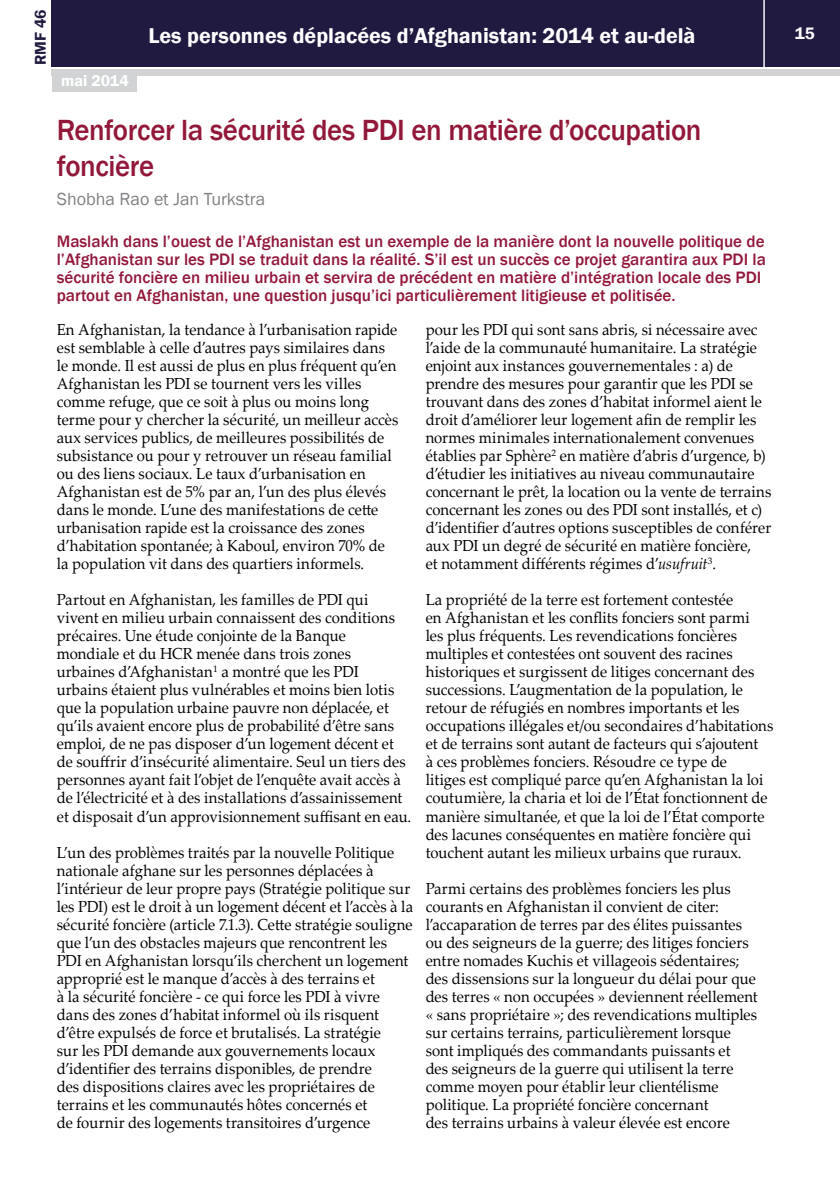
<style>
.page{position:relative;width:840px;height:1191px;background:#fff}
.page>*{position:absolute;margin:0;border:0;box-sizing:border-box;transform-origin:0 0}
.t1{font:500 30px/36px "Franklin Gothic";letter-spacing:-.015em;color:#92183a;scale:.96 1}
.t2{font:600 22px "Franklin Gothic";color:#fff}
.t3{font:18px "Franklin Gothic";color:#808285}
.t4{font:500 17px/18px "Franklin Gothic";color:#92183a}
.t5{font:600 17px "Franklin Gothic";color:#fff}
.t6{font:16px/18px "Palatino Linotype";letter-spacing:.005em;color:#000;scale:.93 1}
.t7{font:600 16px "Franklin Gothic";color:#fff}
.t8{font:600 16px "Franklin Gothic";color:#211a40}
.s1{font-style:italic}
</style>
<div class="page">
<div style="left:52px;top:0;width:787px;height:66px;background:#211a40"></div>
<div style="left:52px;top:69px;width:787px;height:6px;background:#d1d3d4"></div>
<hr style="left:763px;top:0;width:1px;height:68px;background:#fff">
<div style="left:52px;top:74px;width:84px;height:18px;background:#d1d3d4"></div>
<p class="t8" style="left:31px;top:65px;width:57px;rotate:-90deg">RMF 46</p>
<h2 class="t2" style="left:148px;top:22px;width:548px">Les personnes déplacées d’Afghanistan: 2014 et au-delà</h2>
<p class="t5" style="left:794px;top:23px;width:22px">15</p>
<p class="t7" style="left:61px;top:71px;width:69px">mai 2014</p>
<h1 class="t1" style="left:57px;top:112px;width:672px">Renforcer la sécurité des PDI en matière d’occupation foncière</h1>
<p class="t3" style="left:57px;top:188px;width:210px">Shobha Rao et Jan Turkstra</p>
<p class="t4" style="left:57px;top:233px;width:710px">Maslakh dans l’ouest de l’Afghanistan est un exemple de la manière dont la nouvelle politique de l’Afghanistan sur les PDI se traduit dans la réalité. S’il est un succès ce projet garantira aux PDI la sécurité foncière en milieu urbain et servira de précédent en matière d’intégration locale des PDI partout en Afghanistan, une question jusqu’ici particulièrement litigieuse et politisée.</p>
<p class="t6" style="left:57px;top:320px;width:369px">En Afghanistan, la tendance à l’urbanisation rapide est semblable à celle d’autres pays similaires dans le monde. Il est aussi de plus en plus fréquent qu’en Afghanistan les PDI se tournent vers les villes comme refuge, que ce soit à plus ou moins long terme pour y chercher la sécurité, un meilleur accès aux services publics, de meilleures possibilités de subsistance ou pour y retrouver un réseau familial ou des liens sociaux. Le taux d’urbanisation en Afghanistan est de 5% par an, l’un des plus élevés dans le monde. L’une des manifestations de cette urbanisation rapide est la croissance des zones d’habitation spontanée; à Kaboul, environ 70% de la population vit dans des quartiers informels.</p>
<p class="t6" style="left:57px;top:590px;width:382px">Partout en Afghanistan, les familles de PDI qui vivent en milieu urbain connaissent des conditions précaires. Une étude conjointe de la Banque mondiale et du HCR menée dans trois zones urbaines d’Afghanistan<sup>1</sup> a montré que les PDI urbains étaient plus vulnérables et moins bien lotis que la population urbaine pauvre non déplacée, et qu’ils avaient encore plus de probabilité d’être sans emploi, de ne pas disposer d’un logement décent et de souffrir d’insécurité alimentaire. Seul un tiers des personnes ayant fait l’objet de l’enquête avait accès à de l’électricité et à des installations d’assainissement et disposait d’un approvisionnement suffisant en eau.</p>
<p class="t6" style="left:57px;top:842px;width:384px">L’un des problèmes traités par la nouvelle Politique nationale afghane sur les personnes déplacées à l’intérieur de leur propre pays (Stratégie politique sur les PDI) est le droit à un logement décent et l’accès à la sécurité foncière (article 7.1.3). Cette stratégie souligne que l’un des obstacles majeurs que rencontrent les PDI en Afghanistan lorsqu’ils cherchent un logement approprié est le manque d’accès à des terrains et<br>à la sécurité foncière - ce qui force les PDI à vivre dans des zones d’habitat informel où ils risquent d’être expulsés de force et brutalisés. La stratégie<br>sur les PDI demande aux gouvernements locaux d’identifier des terrains disponibles, de prendre<br>des dispositions claires avec les propriétaires de terrains et les communautés hôtes concernés et<br>de fournir des logements transitoires d’urgence</p>
<p class="t6" style="left:425px;top:320px;width:373px">pour les PDI qui sont sans abris, si nécessaire avec l’aide de la communauté humanitaire. La stratégie enjoint aux instances gouvernementales : a) de prendre des mesures pour garantir que les PDI se trouvant dans des zones d’habitat informel aient le droit d’améliorer leur logement afin de remplir les normes minimales internationalement convenues établies par Sphère<sup>2</sup> en matière d’abris d’urgence, b) d’étudier les initiatives au niveau communautaire concernant le prêt, la location ou la vente de terrains concernant les zones ou des PDI sont installés, et c) d’identifier d’autres options susceptibles de conférer aux PDI un degré de sécurité en matière foncière,<br>et notamment différents régimes d’<span class="s1">usufruit</span><sup>3</sup>.</p>
<p class="t6" style="left:425px;top:590px;width:375px">La propriété de la terre est fortement contestée<br>en Afghanistan et les conflits fonciers sont parmi<br>les plus fréquents. Les revendications foncières multiples et contestées ont souvent des racines historiques et surgissent de litiges concernant des successions. L’augmentation de la population, le retour de réfugiés en nombres importants et les occupations illégales et/ou secondaires d’habitations et de terrains sont autant de facteurs qui s’ajoutent<br>à ces problèmes fonciers. Résoudre ce type de<br>litiges est compliqué parce qu’en Afghanistan la loi coutumière, la charia et loi de l’État fonctionnent de manière simultanée, et que la loi de l’État comporte des lacunes conséquentes en matière foncière qui touchent autant les milieux urbains que ruraux.</p>
<p class="t6" style="left:425px;top:878px;width:358px">Parmi certains des problèmes fonciers les plus courants en Afghanistan il convient de citer: l’accaparation de terres par des élites puissantes ou des seigneurs de la guerre; des litiges fonciers entre nomades Kuchis et villageois sédentaires; des dissensions sur la longueur du délai pour que des terres « non occupées » deviennent réellement « sans propriétaire »; des revendications multiples sur certains terrains, particulièrement lorsque sont impliqués des commandants puissants et<br>des seigneurs de la guerre qui utilisent la terre comme moyen pour établir leur clientélisme politique. La propriété foncière concernant<br>des terrains urbains à valeur élevée est encore</p>
</div>
